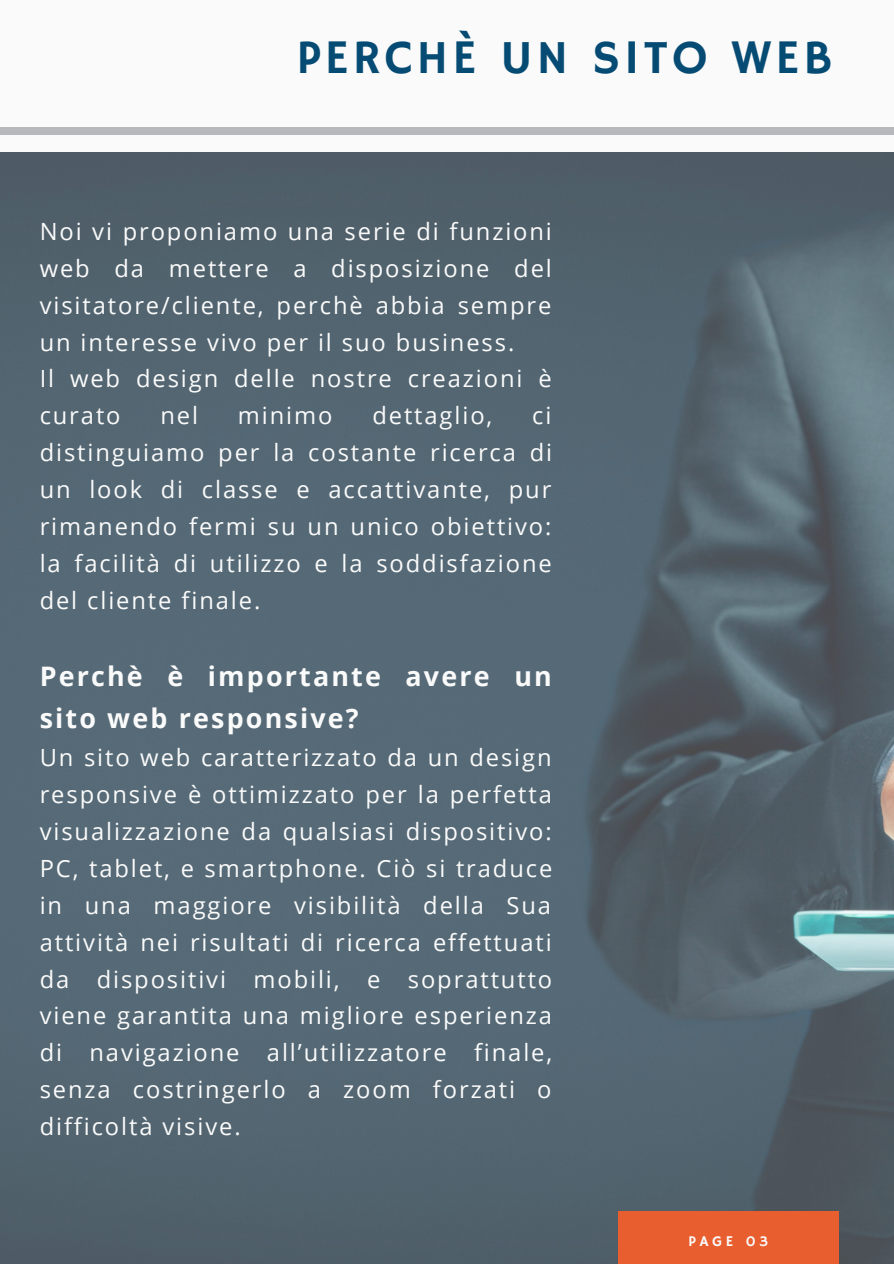
<style>
.page{position:relative;width:894px;height:1264px;background:#fff}
.page>*{position:absolute;margin:0;border:0;box-sizing:border-box;transform-origin:0 0}
.t1{font:48.15px "Hammersmith One";letter-spacing:.08em;color:#054b73}
.t2{font:700 26.85px/42px "Open Sans";letter-spacing:.08em;color:#fafafa}
.t3{font:23.7px/36.9px "Open Sans";letter-spacing:.08em;color:#fafafa;text-align:justify}
.t4{font:14.85px "Hammersmith One";letter-spacing:.25em;color:#fafafa}
</style>
<div class="page">
<div style="left:0;top:0;width:893px;height:1263px;background:#fafafa"></div>
<div style="left:0;top:128px;width:893px;height:6px;background:#b7b8bc"></div>
<img style="left:0;top:153px;width:893px;height:1110px">
<div style="left:617px;top:1211px;width:221px;height:52px;background:#e95e2f"></div>
<h1 class="t1" style="left:297px;top:29px;width:536px">PERCHÈ UN SITO WEB</h1>
<p class="t3" style="left:40px;top:212px;width:513px;text-align:left">Noi vi proponiamo una serie di funzioni web da mettere a disposizione del visitatore/cliente, perchè abbia sempre un interesse vivo per il suo business.<br>Il web design delle nostre creazioni è curato</p>
<p class="t3" style="left:160px;top:396px;width:39px">nel</p>
<p class="t3" style="left:238px;top:396px;width:96px">minimo</p>
<p class="t3" style="left:372px;top:396px;width:121px">dettaglio,</p>
<p class="t3" style="left:40px;top:396px;width:514px;text-indent:492px">ci distinguiamo per la costante ricerca di un look di classe e accattivante, pur rimanendo fermi su un unico obiettivo: la facilità di utilizzo e la soddisfazione del cliente finale.</p>
<p class="t2" style="left:40px;top:654px;width:513px">Perchè è importante avere un sito web responsive?</p>
<p class="t3" style="left:40px;top:738px;width:514px">Un sito web caratterizzato da un design responsive è ottimizzato per la perfetta visualizzazione da qualsiasi dispositivo:<br>PC, tablet, e smartphone. Ciò si traduce in una maggiore visibilità della Sua attività nei risultati di ricerca effettuati da dispositivi mobili, e soprattutto viene garantita una migliore esperienza di navigazione all’utilizzatore finale, senza costringerlo a zoom forzati o difficoltà visive.</p>
<p class="t4" style="left:688px;top:1232px;width:81px">PAGE 03</p>
<p class="t4" style="left:759px;top:1232px;width:10px">2</p>
</div>
